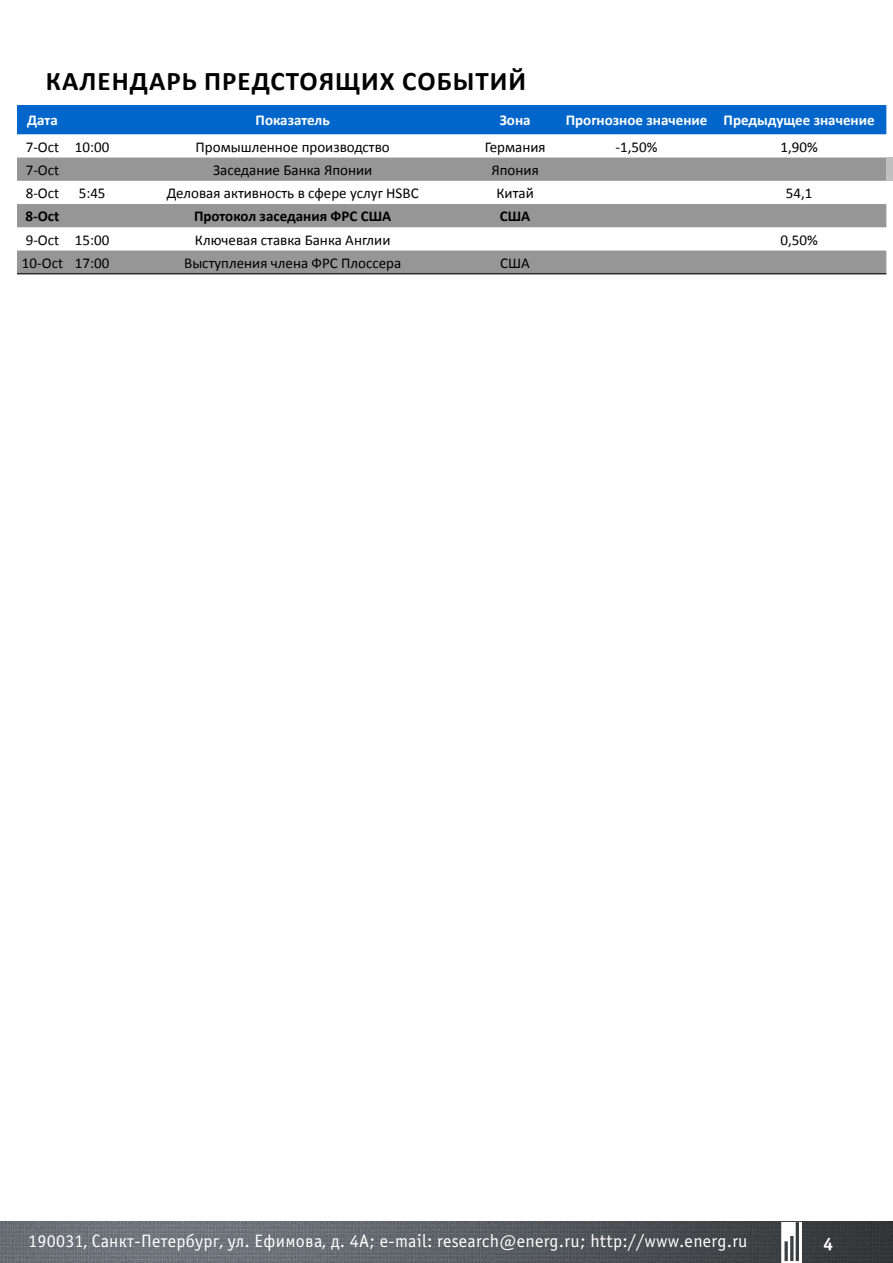
<style>
.page{position:relative;width:893px;height:1263px;background:#fff}
.page>*{position:absolute;margin:0;border:0;box-sizing:border-box;transform-origin:0 0}
.t1{font:700 27px "Calibri";color:#000}
.t2{font:18px "Officina Sans C";letter-spacing:.015em;color:#fff}
.t3{font:700 18px "Officina Sans C";color:#fff}
.t4{font:15px "Calibri";color:#000}
.t5{font:700 15px "Calibri";color:#fff}
.t6{font:700 15px "Calibri";color:#000}
</style>
<div class="page">
<div style="left:17px;top:105px;width:869px;height:29px;background:#06c"></div>
<svg style="left:17px;top:158px;width:869px;height:115px;fill:#969696"></svg>
<div style="left:886px;top:158px;width:7px;height:23px;background:#c0c0c0"></div>
<hr style="left:17px;top:273px;width:51px;height:1px;background:#000">
<hr style="left:68px;top:273px;width:48px;height:1px;background:#000">
<hr style="left:116px;top:273px;width:353px;height:1px;background:#000">
<hr style="left:469px;top:273px;width:92px;height:1px;background:#000">
<hr style="left:561px;top:273px;width:151px;height:1px;background:#000">
<hr style="left:712px;top:273px;width:174px;height:1px;background:#000">
<img style="left:0;top:1222px;width:893px;height:41px">
<svg style="left:781px;top:1222px;width:21px;height:41px"></svg>
<h1 class="t1" style="left:46px;top:64px;width:34px">Календарь</h1>
<h1 class="t1" style="left:204px;top:64px;width:17px">предстоя</h1>
<h1 class="t1" style="left:335px;top:64px;width:86px">щих событий</h1>
<p class="t5" style="left:27px;top:111px;width:32px">Дата</p>
<p class="t5" style="left:256px;top:111px;width:76px">Показатель</p>
<p class="t5" style="left:500px;top:111px;width:32px">Зона</p>
<p class="t5" style="left:566px;top:111px;width:310px">Прогнозное значение Предыдущее значение</p>
<p class="t4" style="left:26px;top:137px;width:85px">7-Oct 10:00</p>
<p class="t4" style="left:196px;top:137px;width:196px">Промышленное производство</p>
<p class="t4" style="left:485px;top:137px;width:62px">Германия</p>
<p class="t4" style="left:616px;top:137px;width:43px">-1,50%</p>
<p class="t4" style="left:780px;top:137px;width:39px">1,90%</p>
<p class="t4" style="left:26px;top:160px;width:35px">7-Oct</p>
<p class="t4" style="left:213px;top:160px;width:161px">Заседание Банка Японии</p>
<p class="t4" style="left:491px;top:160px;width:49px">Япония</p>
<p class="t4" style="left:26px;top:184px;width:35px">8-Oct</p>
<p class="t4" style="left:79px;top:184px;width:28px">5:45</p>
<p class="t4" style="left:167px;top:184px;width:253px">Деловая активность в сфере услуг HSBC</p>
<p class="t4" style="left:496px;top:184px;width:39px">Китай</p>
<p class="t4" style="left:786px;top:184px;width:28px">54,1</p>
<p class="t6" style="left:26px;top:207px;width:35px">8-Oct</p>
<p class="t6" style="left:194px;top:207px;width:199px">Протокол заседания ФРС США</p>
<p class="t6" style="left:500px;top:207px;width:32px">США</p>
<p class="t4" style="left:26px;top:230px;width:85px">9-Oct 15:00</p>
<p class="t4" style="left:195px;top:230px;width:197px">Ключевая ставка Банка Англии</p>
<p class="t4" style="left:780px;top:230px;width:39px">0,50%</p>
<p class="t4" style="left:22px;top:253px;width:89px">10-Oct 17:00</p>
<p class="t4" style="left:184px;top:253px;width:219px">Выступления члена ФРС Плоссера</p>
<p class="t4" style="left:500px;top:253px;width:31px">США</p>
<p class="t2" style="left:28px;top:1231px;width:721px">190031, Санкт-Петербург, ул. Ефимова, д. 4А; e-mail: research@energ.ru; http://www.energ.ru</p>
<p class="t3" style="left:823px;top:1234px;width:12px">4</p>
<p class="t3" style="left:822px;top:1236px;width:12px">4</p>
</div>
